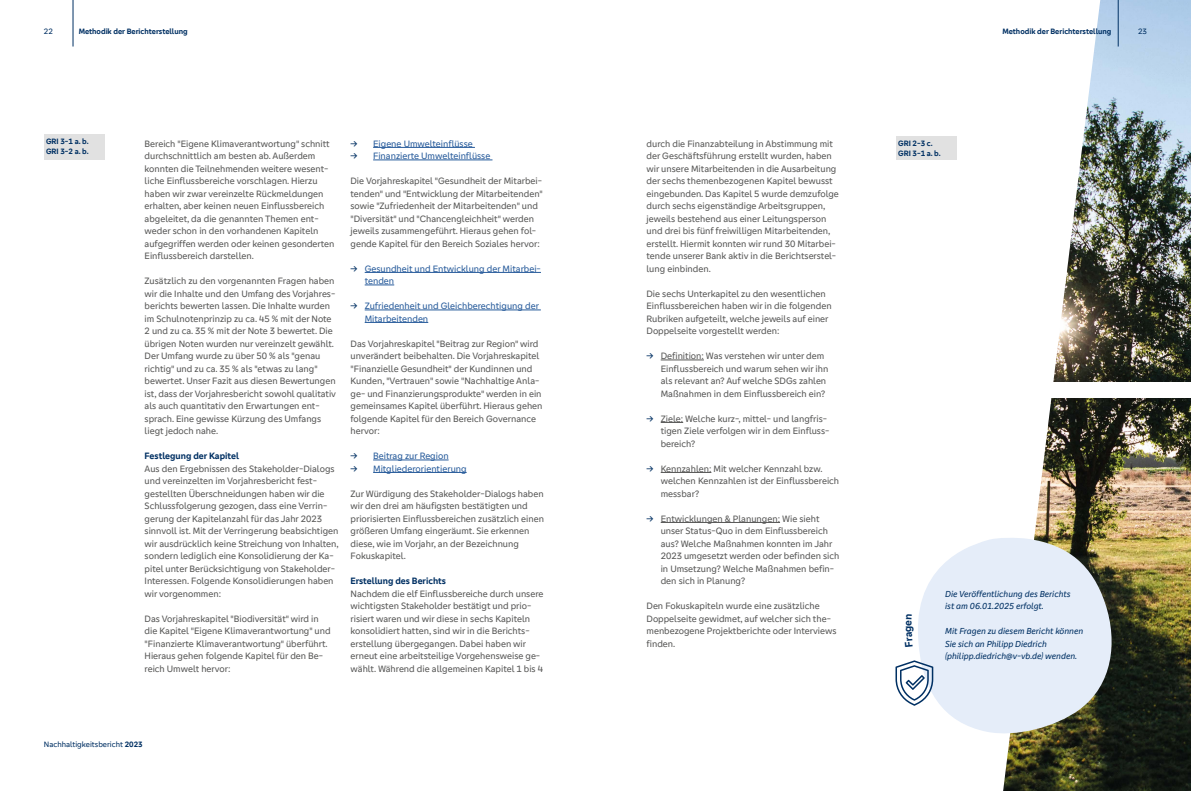
<style>
.page{position:relative;width:1191px;height:791px;background:#fff}
.page>*{position:absolute;margin:0;border:0;box-sizing:border-box;transform-origin:0 0}
.t1{font:9.5px/12.5px "Genos GFG";color:#575756}
.t2{font:9.5px/12.5px "Genos GFG";color:#275b9b}
.t3{font:700 9.5px "Genos GFG";color:#003063}
.t4{font:italic 9px/12.5px "Genos GFG";color:#003063}
.t5{font:700 8px/9.6px "Genos GFG";color:#003063}
.t6{font:8px "Genos GFG";color:#003063}
.s1{color:#003063}
.s2{font-weight:700}
</style>
<div class="page">
<hr style="left:72px;top:0;width:1px;height:47px;background:#003063">
<hr style="left:373px;top:147px;width:102px;height:1px;background:#275b9b">
<hr style="left:373px;top:160px;width:119px;height:1px;background:#275b9b">
<hr style="left:365px;top:272px;width:176px;height:1px;background:#275b9b">
<svg style="left:365px;top:285px;width:29px;height:1px"></svg>
<hr style="left:365px;top:310px;width:176px;height:1px;background:#275b9b">
<hr style="left:365px;top:322px;width:63px;height:1px;background:#275b9b">
<hr style="left:373px;top:460px;width:75px;height:1px;background:#275b9b">
<hr style="left:373px;top:472px;width:93px;height:1px;background:#275b9b">
<hr style="left:660px;top:360px;width:44px;height:1px;background:#575756">
<svg style="left:660px;top:422px;width:23px;height:1px"></svg>
<hr style="left:660px;top:472px;width:51px;height:1px;background:#575756">
<hr style="left:660px;top:522px;width:120px;height:1px;background:#575756">
<img style="left:1003px;top:0;width:188px;height:791px">
<div style="left:1034px;top:382px;width:157px;height:16px;background:#fff"></div>
<hr style="left:1117px;top:0;width:1px;height:47px;background:#003063">
<svg style="left:918px;top:537px;width:200px;height:200px;background:#d0d6da"></svg>
<svg style="left:895px;top:660px;width:38px;height:46px"></svg>
<div style="left:896px;top:136px;width:60px;height:24px;background:#e1e1e1"></div>
<div style="left:44px;top:134px;width:60px;height:25px;background:#e1e1e1"></div>
<p class="t6" style="left:44px;top:27px;width:10px">22</p>
<p class="t5" style="left:79px;top:27px;width:110px">Methodik der Berichterstellung</p>
<p class="t5" style="left:1002px;top:27px;width:110px">Methodik der Berichterstellung</p>
<p class="t6" style="left:1138px;top:27px;width:10px">23</p>
<p class="t5" style="left:46px;top:137px;width:44px">GRI 3-1 a. b.<br>GRI 3-2 a. b.</p>
<p class="t1" style="left:145px;top:137px;width:191px">Bereich "Eigene Klimaverantwortung" schnitt durchschnittlich am besten ab. Außerdem konnten die Teilnehmenden weitere wesent&shy;liche Einflussbereiche vorschlagen. Hierzu haben wir zwar vereinzelte Rückmeldungen erhalten, aber keinen neuen Einflussbereich abgeleitet, da die genannten Themen ent&shy;weder schon in den vorhandenen Kapiteln aufgegriffen werden oder keinen gesonderten Einflussbereich darstellen.</p>
<p class="t1" style="left:145px;top:275px;width:193px">Zusätzlich zu den vorgenannten Fragen haben wir die Inhalte und den Umfang des Vorjahres&shy;berichts bewerten lassen. Die Inhalte wurden im Schulnotenprinzip zu ca. 45 % mit der Note 2 und zu ca. 35 % mit der Note 3 bewertet. Die übrigen Noten wurden nur vereinzelt gewählt.<br>Der Umfang wurde zu über 50 % als "genau richtig" und zu ca. 35 % als "etwas zu lang" bewertet. Unser Fazit aus diesen Bewertungen ist, dass der Vorjahresbericht sowohl qualitativ als auch quantitativ den Erwartungen ent&shy;sprach. Eine gewisse Kürzung des Umfangs liegt jedoch nahe.</p>
<p class="t3" style="left:145px;top:450px;width:96px">Festlegung der Kapitel</p>
<p class="t1" style="left:145px;top:462px;width:196px">Aus den Ergebnissen des Stakeholder-Dialogs und vereinzelten im Vorjahresbericht fest&shy;gestellten Überschneidungen haben wir die Schlussfolgerung gezogen, dass eine Verrin&shy;gerung der Kapitelanzahl für das Jahr 2023 sinnvoll ist. Mit der Verringerung beabsichtigen wir ausdrücklich keine Streichung von Inhalten, sondern lediglich eine Konsolidierung der Ka&shy;pitel unter Berücksichtigung von Stakeholder-Interessen. Folgende Konsolidierungen haben wir vorgenommen:</p>
<p class="t1" style="left:145px;top:612px;width:188px">Das Vorjahreskapitel "Biodiversität" wird in die Kapitel "Eigene Klimaverantwortung" und "Finanzierte Klimaverantwortung" überführt.<br>Hieraus gehen folgende Kapitel für den Be&shy;reich Umwelt hervor:</p>
<p class="t2" style="left:350px;top:137px;width:124px"><span class="s1">→</span> Eigene Umwelteinflüsse</p>
<p class="t2" style="left:350px;top:150px;width:141px"><span class="s1">→</span> Finanzierte Umwelteinflüsse</p>
<p class="t1" style="left:350px;top:175px;width:194px">Die Vorjahreskapitel "Gesundheit der Mitarbei&shy;tenden" und "Entwicklung der Mitarbeitenden" sowie "Zufriedenheit der Mitarbeitenden" und "Diversität" und "Chancengleichheit" werden jeweils zusammengeführt. Hieraus gehen fol&shy;gende Kapitel für den Bereich Soziales hervor:</p>
<p class="t2" style="left:365px;top:262px;width:178px;text-indent:-14px"><span class="s1">→</span> Gesundheit und Entwicklung der Mitarbei&shy;tenden</p>
<p class="t2" style="left:365px;top:300px;width:176px;text-indent:-14px"><span class="s1">→</span> Zufriedenheit und Gleichberechtigung der<br>Mitarbeitenden</p>
<p class="t1" style="left:350px;top:337px;width:193px">Das Vorjahreskapitel "Beitrag zur Region" wird unverändert beibehalten. Die Vorjahreskapitel "Finanzielle Gesundheit" der Kundinnen und Kunden, "Vertrauen" sowie "Nachhaltige Anla&shy;ge- und Finanzierungsprodukte" werden in ein gemeinsames Kapitel überführt. Hieraus gehen folgende Kapitel für den Bereich Governance hervor:</p>
<p class="t2" style="left:350px;top:450px;width:100px"><span class="s1">→</span> Beitrag zur Region</p>
<p class="t2" style="left:350px;top:462px;width:118px"><span class="s1">→</span> Mitgliederorientierung</p>
<p class="t1" style="left:350px;top:487px;width:195px">Zur Würdigung des Stakeholder-Dialogs haben wir den drei am häufigsten bestätigten und priorisierten Einflussbereichen zusätzlich einen größeren Umfang eingeräumt. Sie erkennen diese, wie im Vorjahr, an der Bezeichnung Fokuskapitel.</p>
<p class="t3" style="left:350px;top:575px;width:97px">Erstellung des Berichts</p>
<p class="t1" style="left:350px;top:587px;width:194px">Nachdem die elf Einflussbereiche durch unsere wichtigsten Stakeholder bestätigt und prio&shy;risiert waren und wir diese in sechs Kapiteln konsolidiert hatten, sind wir in die Berichts&shy;erstellung übergegangen. Dabei haben wir erneut eine arbeitsteilige Vorgehensweise ge&shy;wählt. Während die allgemeinen Kapitel 1 bis 4</p>
<p class="t1" style="left:646px;top:137px;width:194px">durch die Finanzabteilung in Abstimmung mit der Geschäftsführung erstellt wurden, haben wir unsere Mitarbeitenden in die Ausarbeitung der sechs themenbezogenen Kapitel bewusst eingebunden. Das Kapitel 5 wurde demzufolge durch sechs eigenständige Arbeitsgruppen, jeweils bestehend aus einer Leitungsperson und drei bis fünf freiwilligen Mitarbeitenden, erstellt. Hiermit konnten wir rund 30 Mitarbei&shy;tende unserer Bank aktiv in die Berichtserstel&shy;lung einbinden.</p>
<p class="t1" style="left:646px;top:287px;width:187px">Die sechs Unterkapitel zu den wesentlichen Einflussbereichen haben wir in die folgenden Rubriken aufgeteilt, welche jeweils auf einer Doppelseite vorgestellt werden:</p>
<p class="t1" style="left:660px;top:350px;width:169px;text-indent:-14px"><span class="s1">→</span> Definition: Was verstehen wir unter dem Einflussbereich und warum sehen wir ihn als relevant an? Auf welche SDGs zahlen Maßnahmen in dem Einflussbereich ein?</p>
<p class="t1" style="left:660px;top:412px;width:170px;text-indent:-14px"><span class="s1">→</span> Ziele: Welche kurz-, mittel- und langfris&shy;tigen Ziele verfolgen wir in dem Einfluss&shy;bereich?</p>
<p class="t1" style="left:660px;top:462px;width:180px;text-indent:-14px"><span class="s1">→</span> Kennzahlen: Mit welcher Kennzahl bzw. welchen Kennzahlen ist der Einflussbereich messbar?</p>
<p class="t1" style="left:660px;top:512px;width:180px;text-indent:-14px"><span class="s1">→</span> Entwicklungen &amp; Planungen: Wie sieht unser Status-Quo in dem Einflussbereich aus? Welche Maßnahmen konnten im Jahr 2023 umgesetzt werden oder befinden sich in Umsetzung? Welche Maßnahmen befin&shy;den sich in Planung?</p>
<p class="t1" style="left:646px;top:600px;width:191px">Den Fokuskapiteln wurde eine zusätzliche Doppelseite gewidmet, auf welcher sich the&shy;menbezogene Projektberichte oder Interviews finden.</p>
<p class="t5" style="left:898px;top:139px;width:44px">GRI 2-3 c.<br>GRI 3-1 a. b.</p>
<p class="t4" style="left:945px;top:587px;width:127px">Die Veröffentlichung des Berichts ist am 06.01.2025 erfolgt.</p>
<p class="t4" style="left:945px;top:625px;width:139px">Mit Fragen zu diesem Bericht können<br>Sie sich an Philipp Diedrich (philipp.diedrich@v-vb.de) wenden.</p>
<p class="t6" style="left:44px;top:740px;width:100px">Nachhaltigkeitsbericht <span class="s2">2023</span></p>
</div>
